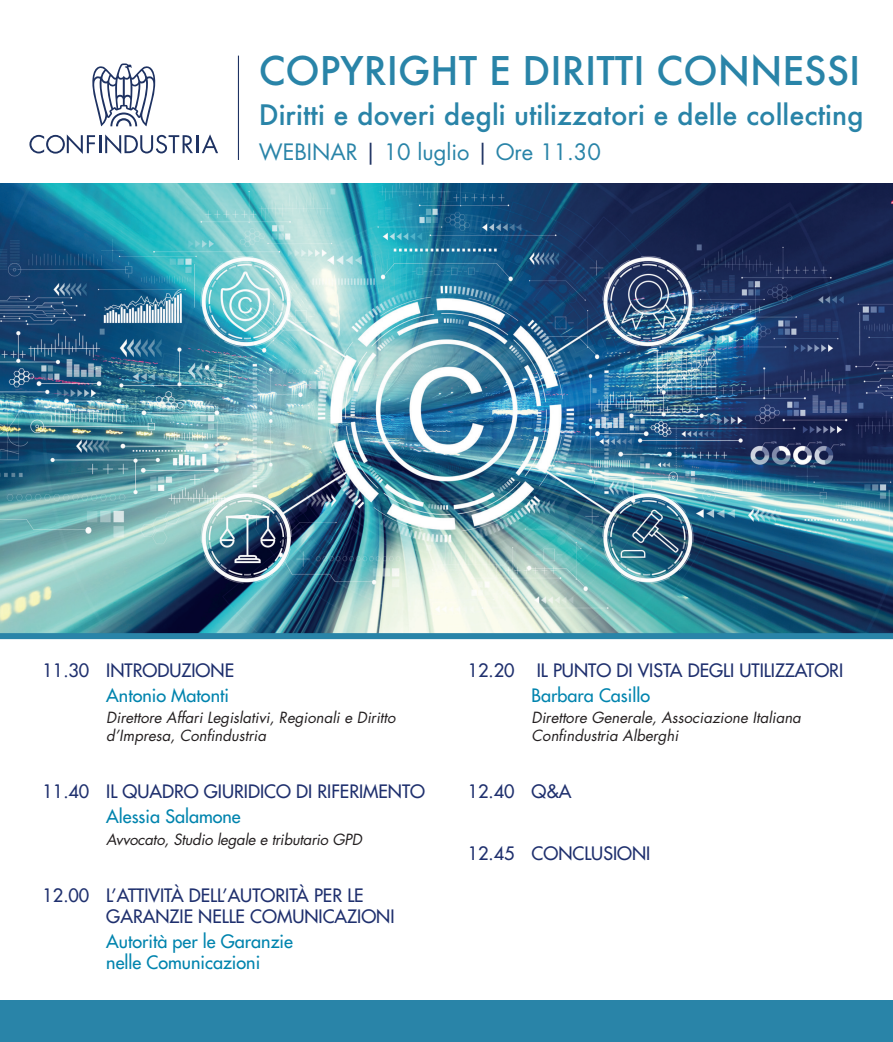
<style>
.page{position:relative;width:893px;height:1042px;background:#fff}
.page>*{position:absolute;margin:0;border:0;box-sizing:border-box;transform-origin:0 0}
.t1{font:500 38.4px "Futura";color:#2984a8}
.t2{font:500 27.45px "Futura";color:#2984a8}
.t3{font:21.9px "Futura LT";color:#2984a8}
.t4{font:500 18px/21px "Futura Std";color:#1f306e}
.t5{font:500 18px/21px "Futura Std";color:#0084ae}
.t6{font:italic 15px/18px "Futura Std";color:#231f20}
.s1{color:#1e3262}
</style>
<div class="page">
<img style="left:0;top:183px;width:893px;height:450px">
<svg style="left:92px;top:63px;width:64px;height:63px"></svg>
<svg style="left:29px;top:134px;width:189px;height:20px"></svg>
<hr style="left:238px;top:56px;width:1px;height:104px;background:#1e3262">
<div style="left:0;top:633px;width:893px;height:6px;background:#2984a8"></div>
<div style="left:0;top:1001px;width:893px;height:41px;background:#2984a8"></div>
<h1 class="t1" style="left:259px;top:53px;width:603px">COPYRIGHT E DIRITTI CONNESSI</h1>
<h2 class="t2" style="left:259px;top:102px;width:606px">Diritti e doveri degli utilizzatori e delle collecting</h2>
<p class="t3" style="left:259px;top:140px;width:344px">WEBINAR <span class="s1">|</span> 10 luglio <span class="s1">|</span> Ore 11.30</p>
<p class="t4" style="left:43px;top:660px;width:193px">11.30 INTRODUZIONE</p>
<p class="t5" style="left:106px;top:685px;width:124px">Antonio Matonti</p>
<p class="t6" style="left:106px;top:710px;width:291px">Direttore Affari Legislativi, Regionali e Diritto d’Impresa, Confindustria</p>
<p class="t4" style="left:43px;top:781px;width:384px">11.40 IL QUADRO GIURIDICO DI RIFERIMENTO</p>
<p class="t5" style="left:106px;top:807px;width:136px">Alessia Salamone</p>
<p class="t6" style="left:106px;top:831px;width:257px">Avvocato, Studio legale e tributario GPD</p>
<p class="t4" style="left:106px;top:885px;width:290px;text-indent:-64px">12.00 L’ATTIVITÀ DELL’AUTORITÀ PER LE<br>GARANZIE NELLE COMUNICAZIONI</p>
<p class="t5" style="left:106px;top:931px;width:188px">Autorità per le Garanzie nelle Comunicazioni</p>
<p class="t4" style="left:468px;top:660px;width:377px">12.20 IL PUNTO DI VISTA DEGLI UTILIZZATORI</p>
<p class="t5" style="left:531px;top:685px;width:120px">Barbara Casillo</p>
<p class="t6" style="left:531px;top:710px;width:271px">Direttore Generale, Associazione Italiana<br>Confindustria Alberghi</p>
<p class="t4" style="left:468px;top:781px;width:105px">12.40 Q&amp;A</p>
<p class="t4" style="left:468px;top:843px;width:184px">12.45 CONCLUSIONI</p>
</div>
